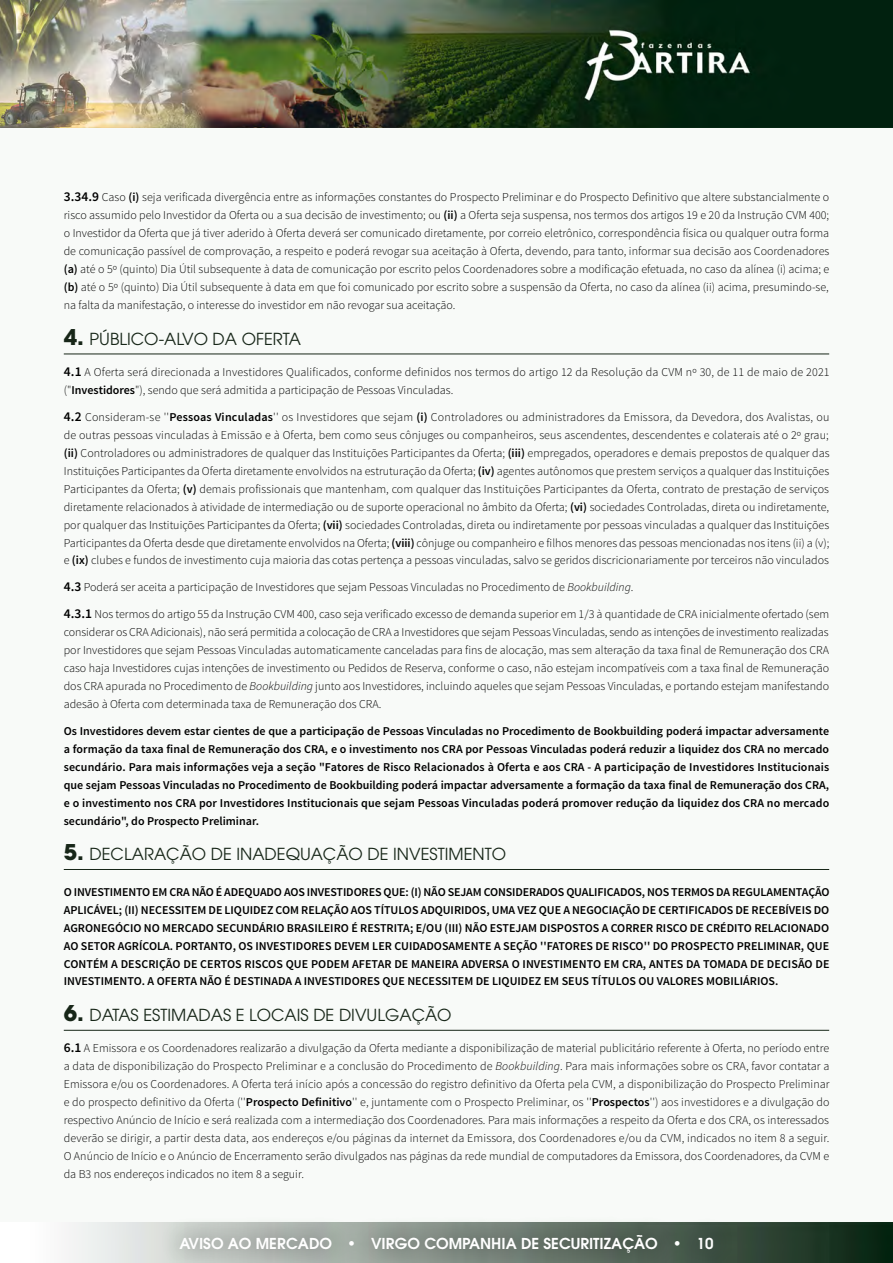
<style>
.page{position:relative;width:893px;height:1263px;background:#fff}
.page>*{position:absolute;margin:0;border:0;box-sizing:border-box;transform-origin:0 0}
.t1{font:16.5px "ITC Avant Garde Pro";color:#172618}
.t2{font:600 15px "ITC Avant Garde Pro";color:#fff}
.t3{font:300 12px/18px "Source Sans Pro";color:#000;text-align:justify}
.t4{font:600 12px/18px "Source Sans Pro";color:#000;text-align:justify}
.s1{font-weight:600;font-size:13.5px}
.s2{font-weight:600}
.s3{font-weight:700;font-size:21.6px}
.s4{font-style:italic}
</style>
<div class="page">
<img style="left:0;top:1px;width:893px;height:127px">
<img style="left:68px;top:1222px;width:825px;height:41px">
<div style="left:158px;top:1213px;width:577px;height:50px;background:#000;opacity:.75"></div>
<div style="left:0;top:128px;width:893px;height:1094px;background:#f8faf8"></div>
<hr style="left:64px;top:354px;width:765px;height:1px;background:#172618">
<hr style="left:64px;top:869px;width:765px;height:1px;background:#172618">
<hr style="left:64px;top:1030px;width:765px;height:1px;background:#172618">
<p class="t3" style="left:64px;top:189px;width:767px"><span class="s1">3.34.9</span> Caso <span class="s2">(i)</span> seja verificada divergência entre as informações constantes do Prospecto Preliminar e do Prospecto Definitivo que altere substancialmente o risco assumido pelo Investidor da Oferta ou a sua decisão de investimento; ou <span class="s2">(ii)</span> a Oferta seja suspensa, nos termos dos artigos 19 e 20 da Instrução CVM 400; o Investidor da Oferta que já tiver aderido à Oferta deverá ser comunicado diretamente, por correio eletrônico, correspondência física ou qualquer outra forma de comunicação passível de comprovação, a respeito e poderá revogar sua aceitação à Oferta, devendo, para tanto, informar sua decisão aos Coordenadores <span class="s2">(a)</span> até o 5º (quinto) Dia Útil subsequente à data de comunicação por escrito pelos Coordenadores sobre a modificação efetuada, no caso da alínea (i) acima; e <span class="s2">(b)</span> até o 5º (quinto) Dia Útil subsequente à data em que foi comunicado por escrito sobre a suspensão da Oferta, no caso da alínea (ii) acima, presumindo-se, na falta da manifestação, o interesse do investidor em não revogar sua aceitação.</p>
<h1 class="t1" style="left:64px;top:328px;width:239px"><span class="s3">4.</span> PÚBLICO-ALVO DA OFERTA</h1>
<p class="t3" style="left:64px;top:363px;width:767px"><span class="s1">4.1</span> A Oferta será direcionada a Investidores Qualificados, conforme definidos nos termos do artigo 12 da Resolução da CVM nº 30, de 11 de maio de 2021 ("<span class="s2">Investidores</span>"), sendo que será admitida a participação de Pessoas Vinculadas.</p>
<p class="t3" style="left:64px;top:408px;width:767px"><span class="s1">4.2</span> Consideram-se ''<span class="s2">Pessoas Vinculadas</span>'' os Investidores que sejam <span class="s2">(i)</span> Controladores ou administradores da Emissora, da Devedora, dos Avalistas, ou de outras pessoas vinculadas à Emissão e à Oferta, bem como seus cônjuges ou companheiros, seus ascendentes, descendentes e colaterais até o 2º grau; <span class="s2">(ii)</span> Controladores ou administradores de qualquer das Instituições Participantes da Oferta; <span class="s2">(iii)</span> empregados, operadores e demais prepostos de qualquer das Instituições Participantes da Oferta diretamente envolvidos na estruturação da Oferta; <span class="s2">(iv)</span> agentes autônomos que prestem serviços a qualquer das Instituições Participantes da Oferta; <span class="s2">(v)</span> demais profissionais que mantenham, com qualquer das Instituições Participantes da Oferta, contrato de prestação de serviços diretamente relacionados à atividade de intermediação ou de suporte operacional no âmbito da Oferta; <span class="s2">(vi)</span> sociedades Controladas, direta ou indiretamente, por qualquer das Instituições Participantes da Oferta; <span class="s2">(vii)</span> sociedades Controladas, direta ou indiretamente por pessoas vinculadas a qualquer das Instituições Participantes da Oferta desde que diretamente envolvidos na Oferta; <span class="s2">(viii)</span> cônjuge ou companheiro e filhos menores das pessoas mencionadas nos itens (ii) a (v); e <span class="s2">(ix)</span> clubes e fundos de investimento cuja maioria das cotas pertença a pessoas vinculadas, salvo se geridos discricionariamente por terceiros não vinculados</p>
<p class="t3" style="left:64px;top:578px;width:571px"><span class="s1">4.3</span> Poderá ser aceita a participação de Investidores que sejam Pessoas Vinculadas no Procedimento de <span class="s4">Bookbuilding</span>.</p>
<p class="t3" style="left:64px;top:605px;width:767px"><span class="s1">4.3.1</span> Nos termos do artigo 55 da Instrução CVM 400, caso seja verificado excesso de demanda superior em 1/3 à quantidade de CRA inicialmente ofertado (sem considerar os CRA Adicionais), não será permitida a colocação de CRA a Investidores que sejam Pessoas Vinculadas, sendo as intenções de investimento realizadas por Investidores que sejam Pessoas Vinculadas automaticamente canceladas para fins de alocação, mas sem alteração da taxa final de Remuneração dos CRA caso haja Investidores cujas intenções de investimento ou Pedidos de Reserva, conforme o caso, não estejam incompatíveis com a taxa final de Remuneração dos CRA apurada no Procedimento de <span class="s4">Bookbuilding</span> junto aos Investidores, incluindo aqueles que sejam Pessoas Vinculadas, e portando estejam manifestando adesão à Oferta com determinada taxa de Remuneração dos CRA.</p>
<p class="t4" style="left:64px;top:722px;width:767px">Os Investidores devem estar cientes de que a participação de Pessoas Vinculadas no Procedimento de Bookbuilding poderá impactar adversamente a formação da taxa final de Remuneração dos CRA, e o investimento nos CRA por Pessoas Vinculadas poderá reduzir a liquidez dos CRA no mercado secundário. Para mais informações veja a seção "Fatores de Risco Relacionados à Oferta e aos CRA - A participação de Investidores Institucionais que sejam Pessoas Vinculadas no Procedimento de Bookbuilding poderá impactar adversamente a formação da taxa final de Remuneração dos CRA, e o investimento nos CRA por Investidores Institucionais que sejam Pessoas Vinculadas poderá promover redução da liquidez dos CRA no mercado secundário", do Prospecto Preliminar.</p>
<h1 class="t1" style="left:64px;top:844px;width:444px"><span class="s3">5.</span> DECLARAÇÃO DE INADEQUAÇÃO DE INVESTIMENTO</h1>
<p class="t4" style="left:64px;top:883px;width:767px">O INVESTIMENTO EM CRA NÃO É ADEQUADO AOS INVESTIDORES QUE: (I) NÃO SEJAM CONSIDERADOS QUALIFICADOS, NOS TERMOS DA REGULAMENTAÇÃO APLICÁVEL; (II) NECESSITEM DE LIQUIDEZ COM RELAÇÃO AOS TÍTULOS ADQUIRIDOS, UMA VEZ QUE A NEGOCIAÇÃO DE CERTIFICADOS DE RECEBÍVEIS DO AGRONEGÓCIO NO MERCADO SECUNDÁRIO BRASILEIRO É RESTRITA; E/OU (III) NÃO ESTEJAM DISPOSTOS A CORRER RISCO DE CRÉDITO RELACIONADO AO SETOR AGRÍCOLA. PORTANTO, OS INVESTIDORES DEVEM LER CUIDADOSAMENTE A SEÇÃO ''FATORES DE RISCO'' DO PROSPECTO PRELIMINAR, QUE CONTÉM A DESCRIÇÃO DE CERTOS RISCOS QUE PODEM AFETAR DE MANEIRA ADVERSA O INVESTIMENTO EM CRA, ANTES DA TOMADA DE DECISÃO DE INVESTIMENTO. A OFERTA NÃO É DESTINADA A INVESTIDORES QUE NECESSITEM DE LIQUIDEZ EM SEUS TÍTULOS OU VALORES MOBILIÁRIOS.</p>
<h1 class="t1" style="left:64px;top:1004px;width:389px"><span class="s3">6.</span> DATAS ESTIMADAS E LOCAIS DE DIVULGAÇÃO</h1>
<p class="t3" style="left:64px;top:1039px;width:767px"><span class="s1">6.1</span> A Emissora e os Coordenadores realizarão a divulgação da Oferta mediante a disponibilização de material publicitário referente à Oferta, no período entre a data de disponibilização do Prospecto Preliminar e a conclusão do Procedimento de <span class="s4">Bookbuilding</span>. Para mais informações sobre os CRA, favor contatar a Emissora e/ou os Coordenadores. A Oferta terá início após a concessão do registro definitivo da Oferta pela CVM, a disponibilização do Prospecto Preliminar e do prospecto definitivo da Oferta (''<span class="s2">Prospecto Definitivo</span>'' e, juntamente com o Prospecto Preliminar, os ''<span class="s2">Prospectos</span>'') aos investidores e a divulgação do respectivo Anúncio de Início e será realizada com a intermediação dos Coordenadores. Para mais informações a respeito da Oferta e dos CRA, os interessados deverão se dirigir, a partir desta data, aos endereços e/ou páginas da internet da Emissora, dos Coordenadores e/ou da CVM, indicados no item 8 a seguir.<br>O Anúncio de Início e o Anúncio de Encerramento serão divulgados nas páginas da rede mundial de computadores da Emissora, dos Coordenadores, da CVM e da B3 nos endereços indicados no item 8 a seguir.</p>
<p class="t2" style="left:179px;top:1233px;width:536px">AVISO AO MERCADO • VIRGO COMPANHIA DE SECURITIZAÇÃO • 10</p>
</div>
